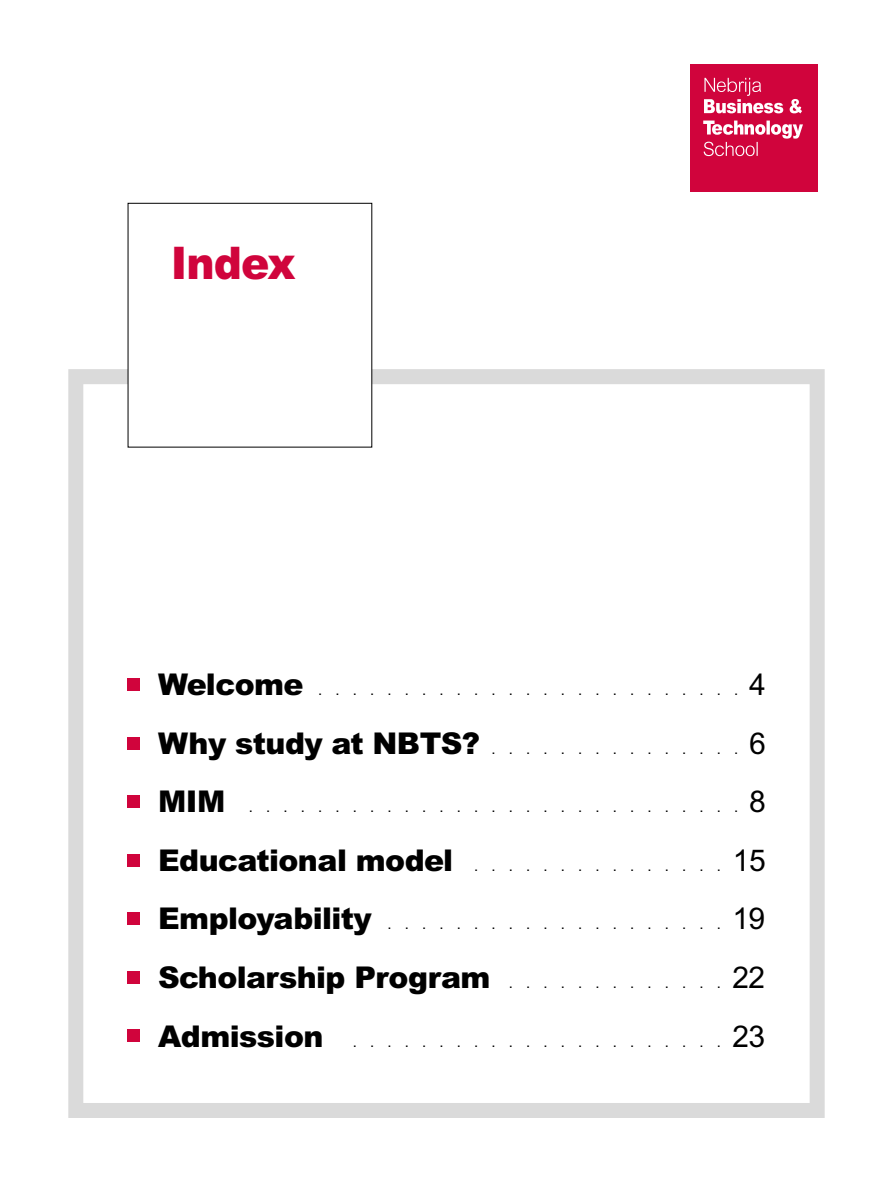
<style>
.page{position:relative;width:893px;height:1191px;background:#fff}
.page>*{position:absolute;margin:0;border:0;box-sizing:border-box;transform-origin:0 0}
.t1{font:900 45px "Arial MT Pro";letter-spacing:-.02em;color:#d0043c;scale:.94 1}
.t2{font:900 30px/58.5px "Arial MT Pro";letter-spacing:-.02em;color:#000}
.t3{font:15px "Arial MT Pro";color:#000}
.s1{font-weight:900;font-size:30px}
.s2{font-size:30px}
.s3{font-weight:400;font-size:15px}
.s4{font-weight:400}
</style>
<div class="page">
<div style="left:68px;top:369px;width:757px;height:749px;border:15px solid #dadada"></div>
<div style="left:127px;top:678px;width:13px;height:13px;background:#d0043c"></div>
<div style="left:127px;top:737px;width:13px;height:12px;background:#d0043c"></div>
<div style="left:127px;top:795px;width:13px;height:13px;background:#d0043c"></div>
<div style="left:127px;top:854px;width:13px;height:12px;background:#d0043c"></div>
<div style="left:127px;top:912px;width:13px;height:13px;background:#d0043c"></div>
<div style="left:127px;top:971px;width:13px;height:12px;background:#d0043c"></div>
<div style="left:127px;top:1029px;width:13px;height:13px;background:#d0043c"></div>
<div style="left:690px;top:64px;width:128px;height:127px;background:#d0043c"></div>
<svg style="left:703px;top:121px;width:100px;height:35px"></svg>
<svg style="left:704px;top:78px;width:98px;height:35px"></svg>
<div style="left:128px;top:203px;width:244px;height:244px;background:#fff"></div>
<h1 class="t1" style="left:171px;top:234px;width:134px">Index</h1>
<p class="t3" style="left:158px;top:681px;width:609px"><span class="s1">Welcome</span> . . . . . . . . . . . . . . . . . . . . . . . . <span class="s2">4</span></p>
<h2 class="t2" style="left:158px;top:714px;width:609px">Why study at NBTS? <span class="s3">. . . . . . . . . . . . . .</span> <span class="s4">6<br></span>MIM</h2>
<p class="t3" style="left:249px;top:798px;width:518px">. . . . . . . . . . . . . . . . . . . . . . . . . . . . <span class="s2">8</span></p>
<h2 class="t2" style="left:158px;top:831px;width:609px">Educational model <span class="s3">. . . . . . . . . . . . . .</span> <span class="s4">15</span></h2>
<p class="t3" style="left:158px;top:915px;width:608px"><span class="s1">Employability</span> . . . . . . . . . . . . . . . . . . . <span class="s2">19</span></p>
<h2 class="t2" style="left:158px;top:948px;width:608px">Scholarship Program <span class="s3">. . . . . . . . . . . . .</span> <span class="s4">22</span></h2>
<p class="t3" style="left:158px;top:1032px;width:608px"><span class="s1">Admission</span> . . . . . . . . . . . . . . . . . . . . . <span class="s2">23</span></p>
</div>
